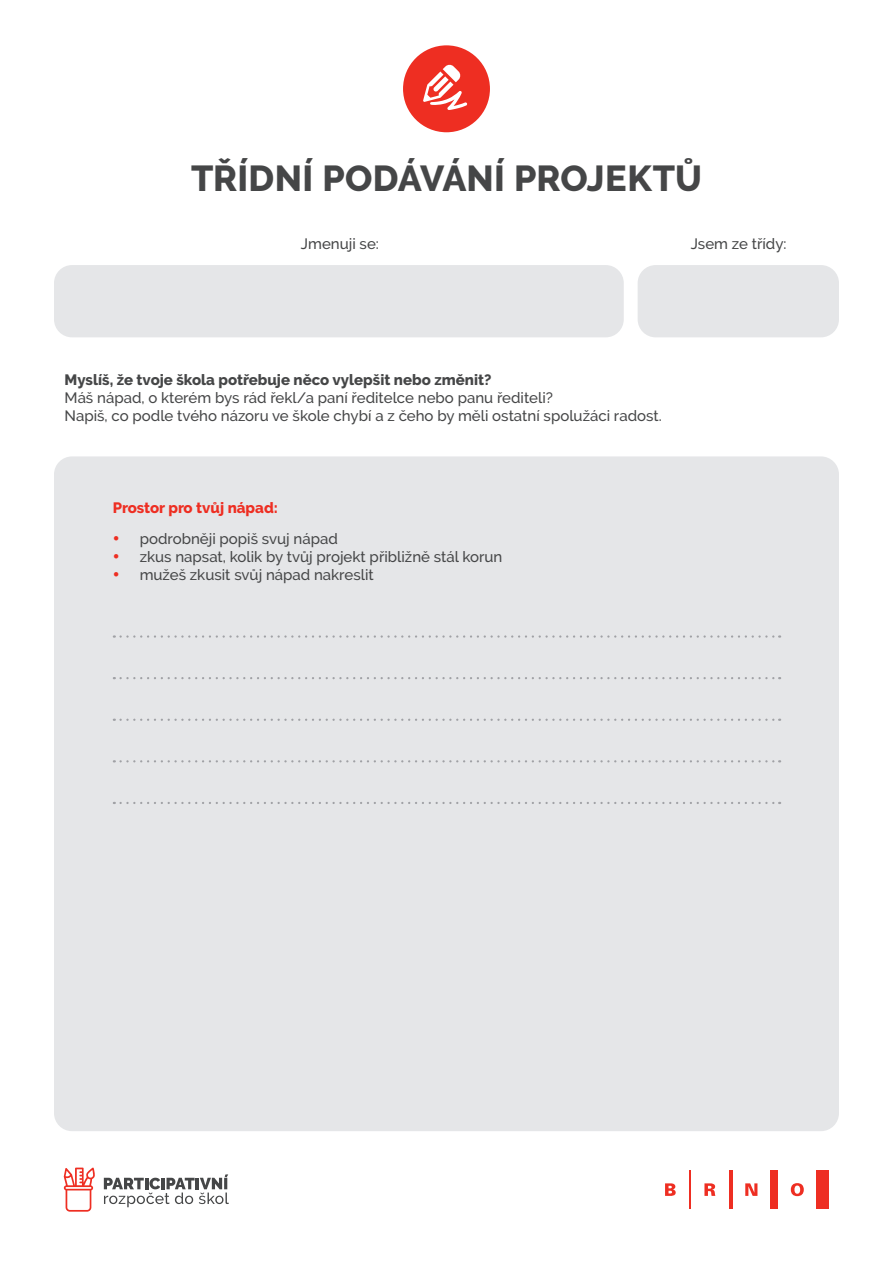
<style>
.page{position:relative;width:893px;height:1263px;background:#fff}
.page>*{position:absolute;margin:0;border:0;box-sizing:border-box;transform-origin:0 0}
.t1{font:800 36px "Raleway";letter-spacing:.005em;color:#454647}
.t2{font:500 15px/18px "Raleway";color:#454647}
.t3{font:800 15px "Raleway";color:#454647}
.t4{font:800 15px "Raleway";color:#ee2e22}
.s1{color:#ee2e22}
</style>
<div class="page">
<svg style="left:104px;top:1174px;width:125px;height:33px"></svg>
<svg style="left:64px;top:1167px;width:31px;height:45px"></svg>
<hr style="left:689px;top:1170px;width:2px;height:39px;background:#ee2e22">
<hr style="left:729px;top:1170px;width:3px;height:39px;background:#ee2e22">
<div style="left:770px;top:1170px;width:8px;height:39px;background:#ee2e22"></div>
<div style="left:816px;top:1170px;width:13px;height:39px;background:#ee2e22"></div>
<svg style="left:791px;top:1183px;width:13px;height:13px"></svg>
<svg style="left:745px;top:1183px;width:12px;height:13px"></svg>
<svg style="left:704px;top:1183px;width:11px;height:13px"></svg>
<svg style="left:665px;top:1183px;width:11px;height:13px"></svg>
<div style="left:403px;top:45px;width:87px;height:87px;background:#ee2e22;border-radius:50%"></div>
<svg style="left:423px;top:64px;width:44px;height:46px"></svg>
<div style="left:54px;top:265px;width:570px;height:72px;background:#e5e6e8;border-radius:18px"></div>
<div style="left:638px;top:265px;width:201px;height:72px;background:#e5e6e8;border-radius:18px"></div>
<div style="left:54px;top:456px;width:785px;height:675px;background:#e5e6e8;border-radius:18px"></div>
<svg style="left:121px;top:760px;width:659px;height:2px"></svg>
<svg style="left:121px;top:719px;width:659px;height:2px"></svg>
<svg style="left:121px;top:677px;width:659px;height:2px"></svg>
<svg style="left:121px;top:635px;width:659px;height:3px"></svg>
<svg style="left:121px;top:802px;width:659px;height:2px"></svg>
<h1 class="t1" style="left:191px;top:158px;width:512px">TŘÍDNÍ PODÁVÁNÍ PROJEKTŮ</h1>
<p class="t2" style="left:301px;top:235px;width:79px">Jmenuji se:</p>
<p class="t2" style="left:691px;top:235px;width:97px">Jsem ze třídy:</p>
<p class="t3" style="left:65px;top:372px;width:428px">Myslíš, že tvoje škola potřebuje něco vylepšit nebo změnit?</p>
<p class="t2" style="left:65px;top:389px;width:599px">Máš nápad, o kterém bys rád řekl/a paní ředitelce nebo panu řediteli?<br>Napiš, co podle tvého názoru ve škole chybí a z čeho by měli ostatní spolužáci radost.</p>
<p class="t4" style="left:113px;top:499px;width:167px">Prostor pro tvůj nápad:</p>
<p class="t2" style="left:113px;top:529px;width:227px"><span class="s1">•</span> podrobněji popiš svuj nápad</p>
<p class="t2" style="left:113px;top:547px;width:391px"><span class="s1">•</span> zkus napsat, kolik by tvůj projekt přibližně stál korun</p>
<p class="t2" style="left:113px;top:565px;width:263px"><span class="s1">•</span> mužeš zkusit svůj nápad nakreslit</p>
</div>
